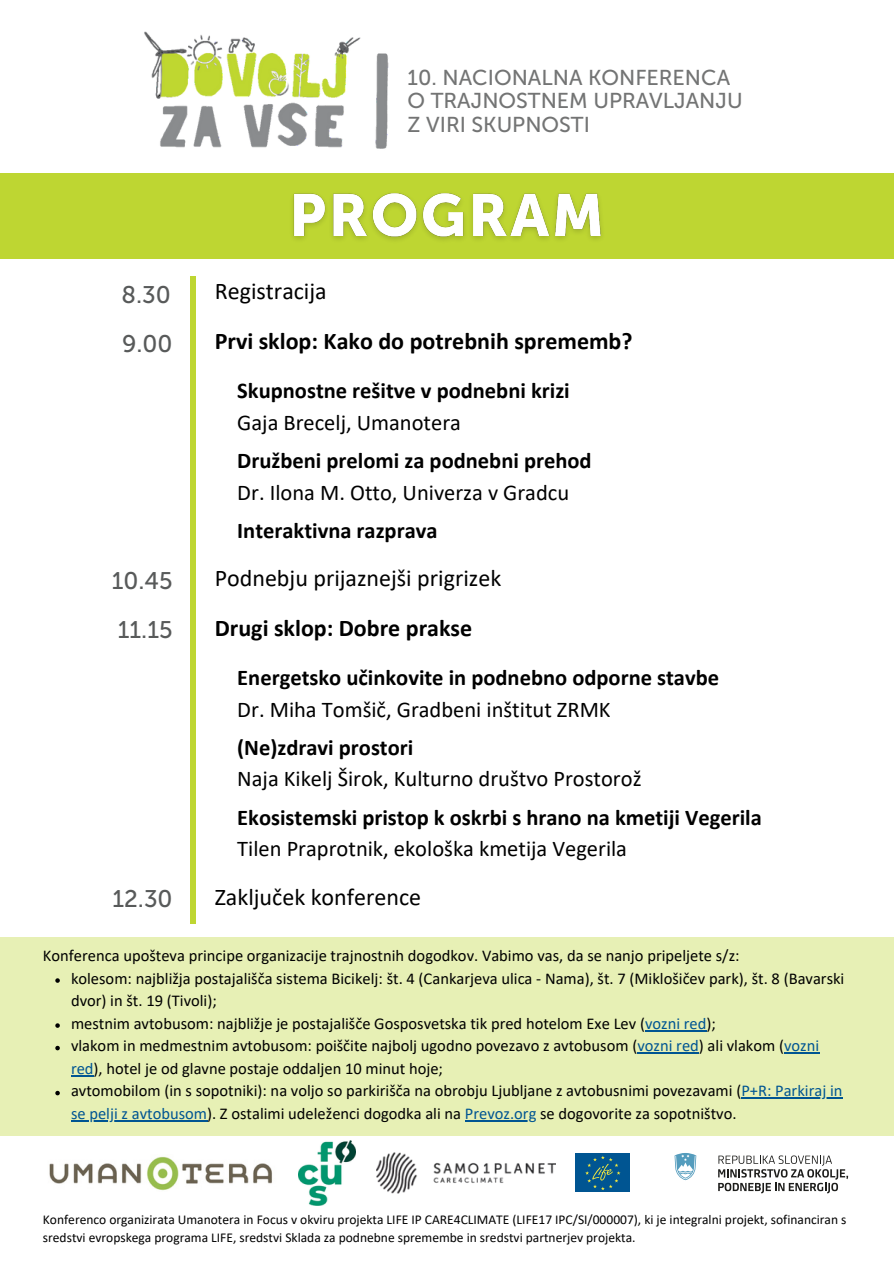
<style>
.page{position:relative;width:894px;height:1264px;background:#fff}
.page>*{position:absolute;margin:0;border:0;box-sizing:border-box;transform-origin:0 0}
.t1{font:24px "Calibri";color:#000}
.t2{font:700 24px "Calibri";color:#000}
.t3{font:24px "Museo Sans 500";color:#585a5a}
.t4{font:700 22.5px/31.5px "Calibri";color:#000}
.t5{font:22.5px/31.5px "Calibri";color:#000}
.t6{font:21.45px/23.4px "Museo Sans 500";color:#737474}
.t7{font:16.5px/22.5px "Calibri";color:#000}
.t8{font:13.5px/18px "Calibri";color:#000}
.s1{font-weight:400}
.s2{font-weight:700}
.s3{color:#005592}
</style>
<div class="page">
<div style="left:190px;top:277px;width:5px;height:646px;background:#bed632"></div>
<img style="left:144px;top:31px;width:245px;height:118px">
<div style="left:0;top:174px;width:893px;height:85px;background:#bed632"></div>
<div style="left:575px;top:1153px;width:55px;height:39px;background:#005592"></div>
<svg style="left:585px;top:1155px;width:35px;height:35px"></svg>
<svg style="left:674px;top:1153px;width:22px;height:27px"></svg>
<svg style="left:718px;top:1155px;width:129px;height:38px"></svg>
<img style="left:298px;top:1140px;width:57px;height:65px">
<img style="left:49px;top:1156px;width:224px;height:35px">
<img style="left:376px;top:1152px;width:179px;height:40px">
<div style="left:0;top:937px;width:893px;height:198px;background:#e7f0b5"></div>
<svg style="left:55px;top:978px;width:5px;height:4px"></svg>
<svg style="left:55px;top:1023px;width:5px;height:4px"></svg>
<hr style="left:644px;top:1030px;width:62px;height:1px;background:#005592">
<svg style="left:55px;top:1045px;width:5px;height:5px"></svg>
<hr style="left:637px;top:1052px;width:61px;height:1px;background:#005592">
<hr style="left:783px;top:1052px;width:36px;height:1px;background:#005592">
<svg style="left:71px;top:1075px;width:23px;height:1px"></svg>
<svg style="left:55px;top:1090px;width:5px;height:5px"></svg>
<hr style="left:741px;top:1097px;width:101px;height:1px;background:#005592">
<hr style="left:71px;top:1120px;width:136px;height:1px;background:#005592">
<hr style="left:465px;top:1120px;width:71px;height:1px;background:#005592">
<img style="left:293px;top:193px;width:309px;height:47px">
<p class="t6" style="left:407px;top:66px;width:336px">10. NACIONALNA KONFERENCA<br>O TRAJNOSTNEM UPRAVLJANJU<br>Z VIRI SKUPNOSTI</p>
<h3 class="t3" style="left:121px;top:280px;width:51px">8.30</h3>
<h2 class="t1" style="left:215px;top:281px;width:113px">Registracija</h2>
<h2 class="t3" style="left:122px;top:329px;width:52px">9.00</h2>
<h3 class="t2" style="left:215px;top:331px;width:419px">Prvi sklop: Kako do potrebnih sprememb?</h3>
<h3 class="t4" style="left:237px;top:377px;width:334px">Skupnostne rešitve v podnebni krizi<br><span class="s1">Gaja Brecelj, Umanotera</span></h3>
<h5 class="t4" style="left:237px;top:446px;width:356px">Družbeni prelomi za podnebni prehod<br><span class="s1">Dr. Ilona M. Otto, Univerza v Gradcu</span></h5>
<p class="t4" style="left:237px;top:516px;width:202px">Interaktivna razprava</p>
<p class="t1" style="left:215px;top:568px;width:288px">Podnebju prijaznejši prigrizek</p>
<p class="t2" style="left:215px;top:617px;width:259px">Drugi sklop: Dobre prakse</p>
<p class="t4" style="left:237px;top:663px;width:483px">Energetsko učinkovite in podnebno odporne stavbe<br><span class="s1">Dr. Miha Tomšič, Gradbeni inštitut ZRMK</span></p>
<p class="t5" style="left:237px;top:733px;width:405px"><span class="s2">(Ne)zdravi prostori<br></span>Naja Kikelj Širok, Kulturno društvo Prostorož</p>
<p class="t4" style="left:237px;top:803px;width:526px">Ekosistemski pristop k oskrbi s hrano na kmetiji Vegerila<br><span class="s1">Tilen Praprotnik, ekološka kmetija Vegerila</span></p>
<p class="t1" style="left:215px;top:886px;width:208px">Zaključek konference</p>
<h4 class="t3" style="left:112px;top:566px;width:62px">10.45</h4>
<h3 class="t3" style="left:118px;top:615px;width:56px">11.15</h3>
<h3 class="t3" style="left:112px;top:884px;width:62px">12.30</h3>
<h3 class="t7" style="left:43px;top:946px;width:698px">Konferenca upošteva principe organizacije trajnostnih dogodkov. Vabimo vas, da se nanjo pripeljete s/z:</h3>
<h3 class="t7" style="left:71px;top:968px;width:774px">kolesom: najbližja postajališča sistema Bicikelj: št. 4 (Cankarjeva ulica - Nama), št. 7 (Miklošičev park), št. 8 (Bavarski dvor) in št. 19 (Tivoli);</h3>
<h3 class="t7" style="left:71px;top:1013px;width:646px">mestnim avtobusom: najbližje je postajališče Gosposvetska tik pred hotelom Exe Lev (<span class="s3">vozni red</span>);</h3>
<h3 class="t7" style="left:71px;top:1036px;width:749px">vlakom in medmestnim avtobusom: poiščite najbolj ugodno povezavo z avtobusom (<span class="s3">vozni red</span>) ali vlakom (<span class="s3">vozni red</span>), hotel je od glavne postaje oddaljen 10 minut hoje;</h3>
<h3 class="t7" style="left:71px;top:1081px;width:772px">avtomobilom (in s sopotniki): na voljo so parkirišča na obrobju Ljubljane z avtobusnimi povezavami (<span class="s3">P+R: Parkiraj in</span></h3>
<h2 class="t7" style="left:71px;top:1103px;width:667px"><span class="s3">se pelji z avtobusom</span>). Z ostalimi udeleženci dogodka ali na <span class="s3">Prevoz.org</span> se dogovorite za sopotništvo.</h2>
<h3 class="t8" style="left:43px;top:1211px;width:804px">Konferenco organizirata Umanotera in Focus v okviru projekta LIFE IP CARE4CLIMATE (LIFE17 IPC/SI/000007), ki je integralni projekt, sofinanciran s sredstvi evropskega programa LIFE, sredstvi Sklada za podnebne spremembe in sredstvi partnerjev projekta.</h3>
</div>
